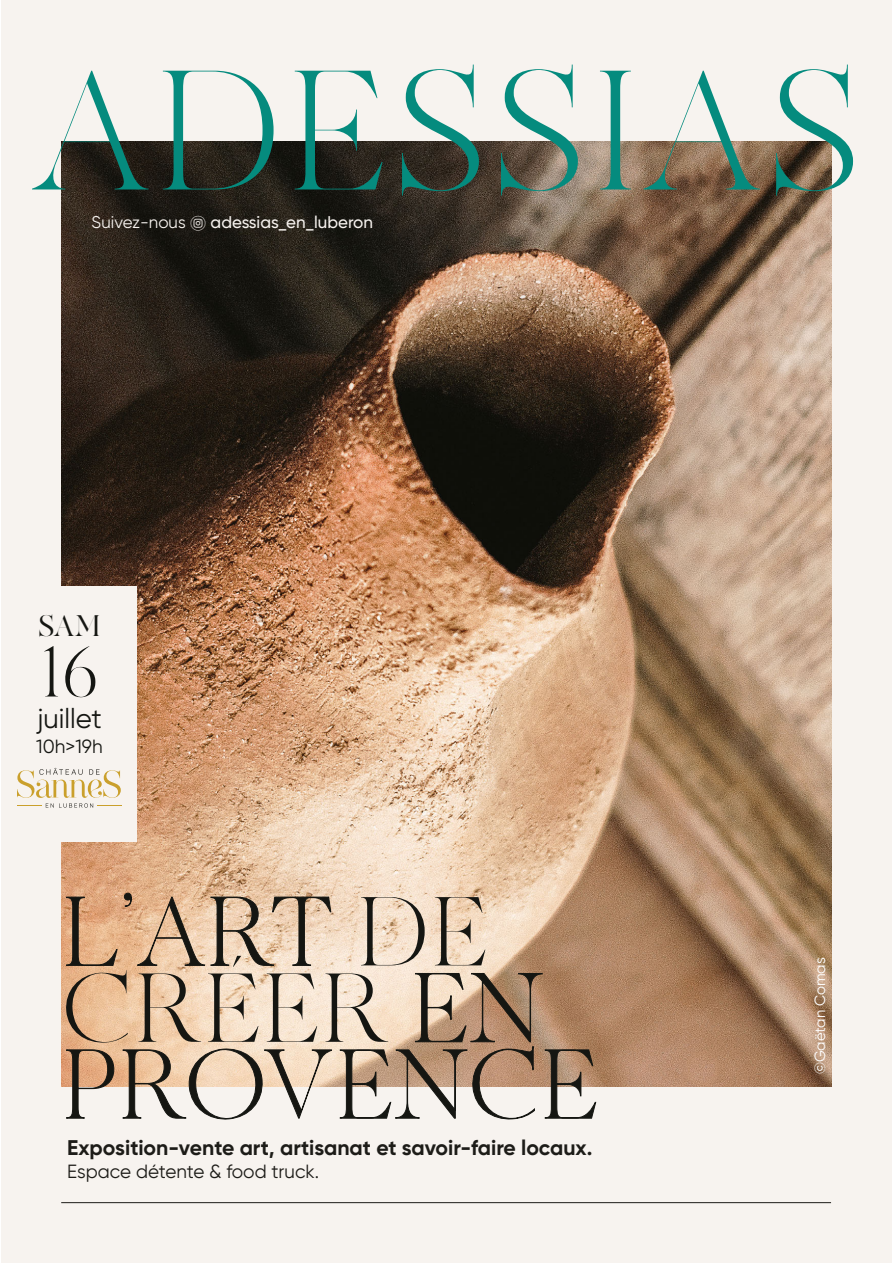
<style>
.page{position:relative;width:893px;height:1263px;background:#fff}
.page>*{position:absolute;margin:0;border:0;box-sizing:border-box;transform-origin:0 0}
.t1{font:300 169.65px "MADE Canvas";letter-spacing:.02em;color:#058b7e}
.t2{font:300 97.65px/76.3px "MADE Canvas";color:#151612}
.t3{font:300 72.15px "MADE Canvas";color:#151612}
.t4{font:29.7px "MADE Canvas";color:#151612}
.t5{font:27.6px "Gilroy";color:#151612}
.t6{font:700 21.15px "Gilroy";color:#1d1c18}
.t7{font:19.05px "Gilroy";color:#1d1c18}
.t8{font:19.05px "Gilroy";color:#151612}
.t9{font:500 16.95px "Gilroy";color:#f7f3ef}
.t10{font:14.85px "Gilroy";color:#fff}
.s1{font-weight:400}
.s2{font-family:"typeecon";font-weight:400;font-size:14.85px}
</style>
<div class="page">
<div style="left:1px;top:0;width:890px;height:1263px;background:#f7f3ef"></div>
<img style="left:62px;top:142px;width:769px;height:944px">
<svg style="left:66px;top:897px;width:52px;height:69px;background:#d5a37b"></svg>
<svg style="left:124px;top:893px;width:207px;height:73px;background:#dabca0"></svg>
<svg style="left:66px;top:1049px;width:48px;height:70px"></svg>
<svg style="left:123px;top:1047px;width:209px;height:73px"></svg>
<svg style="left:340px;top:973px;width:256px;height:147px"></svg>
<hr style="left:61px;top:1202px;width:770px;height:1px;background:#1d1c18">
<div style="left:1px;top:586px;width:136px;height:255px;background:#f7f3ef"></div>
<svg style="left:17px;top:768px;width:104px;height:40px"></svg>
<h1 class="t1" style="left:30px;top:71px;width:833px">ADESSIAS</h1>
<p class="t9" style="left:92px;top:213px;width:283px"><span class="s1">Suivez-nous</span> <span class="s2">i</span> adessias_en_luberon</p>
<h3 class="t4" style="left:38px;top:615px;width:64px">SAM</h3>
<h3 class="t3" style="left:40px;top:646px;width:60px">16</h3>
<h3 class="t5" style="left:37px;top:702px;width:66px">juillet</h3>
<p class="t8" style="left:36px;top:736px;width:68px">10h&gt;19h</p>
<h2 class="t2" style="left:61px;top:911px;width:539px">L’ART DE<br>CRÉER EN<br>PROVENCE</h2>
<p class="t6" style="left:67px;top:1135px;width:527px">Exposition-vente art, artisanat et savoir-faire locaux.</p>
<p class="t7" style="left:67px;top:1160px;width:253px">Espace détente &amp; food truck.</p>
<p class="t10" style="left:811px;top:1074px;width:118px;rotate:-90deg">©Gaëtan Comas</p>
</div>
